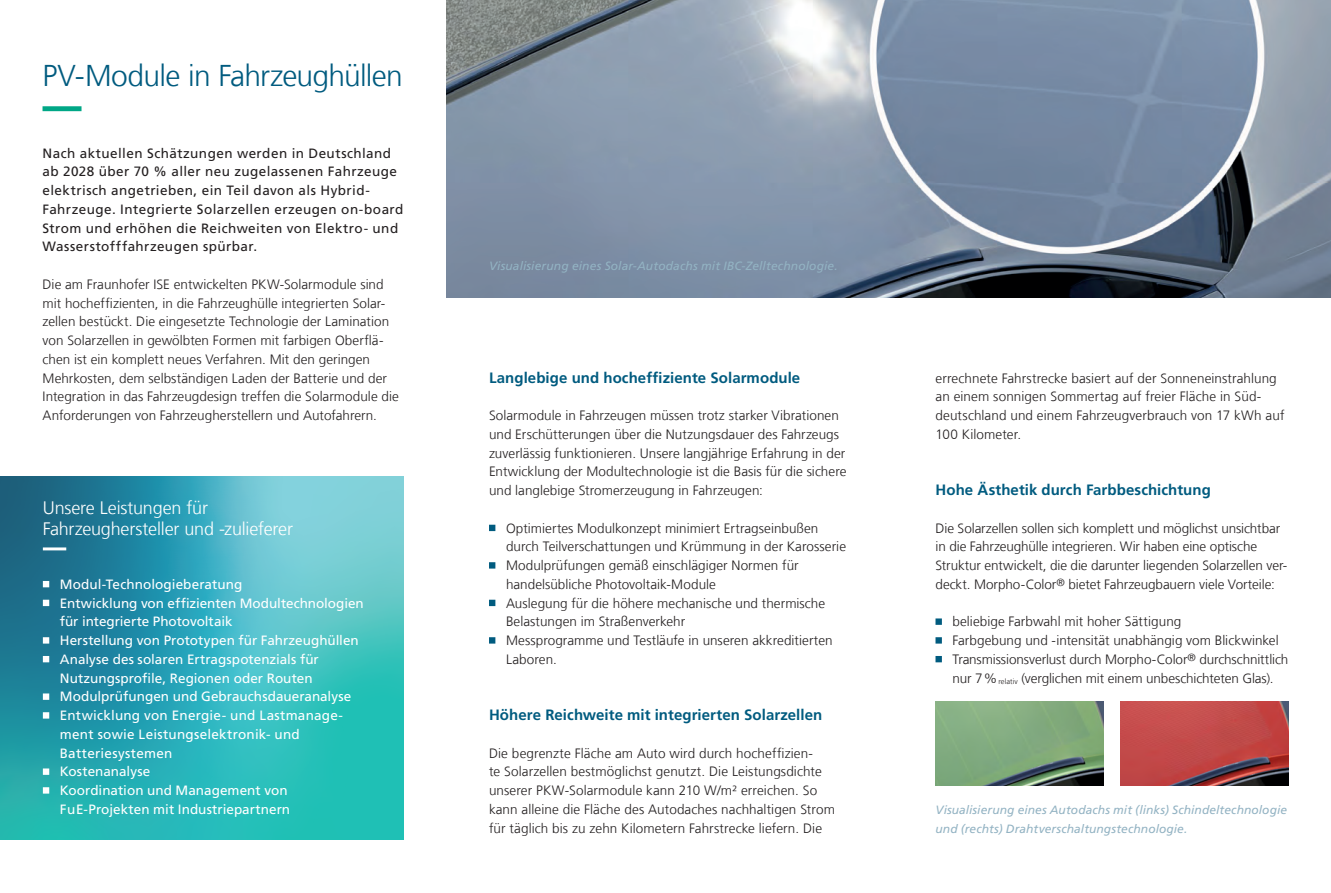
<style>
.page{position:relative;width:1331px;height:893px;background:#fff}
.page>*{position:absolute;margin:0;border:0;box-sizing:border-box;transform-origin:0 0}
.Ueberschrift_20_24_b{font:300 30px "Frutiger LT Com";letter-spacing:-.025em;color:#005b7f}
.Infokasten_gross_Ueb{font:300 18px/21.6px "Frutiger LT Com";letter-spacing:-.01em;color:#fff}
.Zwischenueberschrift{font:700 15px "Frutiger LT Com";letter-spacing:.005em;color:#005b7f}
.Fliesstext_9_12_5_sc{font:300 13.5px/18.8px "Frutiger LT Com";letter-spacing:.005em;color:#231f20}
.Aufzählung_schwarz_b{font:300 13.5px/18.8px "Frutiger LT Com";color:#231f20}
.Aufzaehlung_9_12_5_w{font:13.5px/18.8px "Frutiger LT Com";letter-spacing:.005em;color:#fff}
.Introtext_9_12_5_sch{font:13.5px/18.8px "Frutiger LT Com";letter-spacing:.03em;color:#231f20}
.Bildtext_Marginal_8{font:italic 12px/18.8px "Frutiger LT Com";letter-spacing:.01em;color:#93b3c3}
</style>
<div class="page">
<img style="left:446px;top:0;width:885px;height:298px">
<svg style="left:43px;top:106px;width:39px;height:5px"></svg>
<svg style="left:489px;top:525px;width:7px;height:6px"></svg>
<svg style="left:489px;top:562px;width:7px;height:7px"></svg>
<svg style="left:489px;top:600px;width:7px;height:6px"></svg>
<svg style="left:489px;top:637px;width:7px;height:7px"></svg>
<svg style="left:0;top:476px;width:404px;height:364px;background:#35a9b4"></svg>
<svg style="left:43px;top:547px;width:328px;height:3px"></svg>
<svg style="left:43px;top:581px;width:328px;height:6px;background:#47a8bb"></svg>
<svg style="left:43px;top:600px;width:328px;height:6px;background:#44a8ba"></svg>
<svg style="left:43px;top:637px;width:328px;height:7px;background:#3ba9b9"></svg>
<svg style="left:43px;top:656px;width:328px;height:6px;background:#37aab9"></svg>
<svg style="left:43px;top:693px;width:328px;height:7px;background:#2eadb7"></svg>
<svg style="left:43px;top:712px;width:328px;height:7px;background:#2cafb8"></svg>
<svg style="left:43px;top:768px;width:328px;height:7px;background:#2ab7b8"></svg>
<svg style="left:43px;top:787px;width:328px;height:7px;background:#28bab8"></svg>
<svg style="left:935px;top:618px;width:7px;height:7px"></svg>
<svg style="left:935px;top:637px;width:7px;height:7px"></svg>
<svg style="left:935px;top:656px;width:7px;height:6px"></svg>
<img style="left:935px;top:701px;width:168px;height:85px">
<img style="left:1120px;top:701px;width:168px;height:85px">
<p class="Ueberschrift_20_24_b" style="left:43px;top:58px;width:362px">PV-Module in Fahrzeughüllen</p>
<p class="Introtext_9_12_5_sch" style="left:43px;top:144px;width:362px">Nach aktuellen Schätzungen werden in Deutschland ab 2028 über 70 % aller neu zugelassenen Fahrzeuge elektrisch angetrieben, ein Teil davon als Hybrid-Fahrzeuge. Integrierte Solarzellen erzeugen on-board Strom und erhöhen die Reichweiten von Elektro- und Wasserstofffahrzeugen spürbar.</p>
<p class="Fliesstext_9_12_5_sc" style="left:43px;top:275px;width:358px">Die am Fraunhofer ISE entwickelten PKW-Solarmodule sind mit hocheffizienten, in die Fahrzeughülle integrierten Solar&shy;zellen bestückt. Die eingesetzte Technologie der Lamination von Solarzellen in gewölbten Formen mit farbigen Oberflä&shy;chen ist ein komplett neues Verfahren. Mit den geringen Mehrkosten, dem selbständigen Laden der Batterie und der Integration in das Fahrzeugdesign treffen die Solarmodule die Anforderungen von Fahrzeugherstellern und Autofahrern.</p>
<p class="Infokasten_gross_Ueb" style="left:43px;top:497px;width:252px">Unsere Leistungen für<br>Fahrzeughersteller und -zulieferer</p>
<p class="Aufzaehlung_9_12_5_w" style="left:60px;top:575px;width:184px">Modul-Technologieberatung</p>
<p class="Aufzaehlung_9_12_5_w" style="left:60px;top:594px;width:305px">Entwicklung von effizienten Modultechnologien für integrierte Photovoltaik</p>
<p class="Aufzaehlung_9_12_5_w" style="left:60px;top:631px;width:300px">Herstellung von Prototypen für Fahrzeughüllen</p>
<p class="Aufzaehlung_9_12_5_w" style="left:60px;top:650px;width:260px">Analyse des solaren Ertragspotenzials für<br>Nutzungsprofile, Regionen oder Routen</p>
<p class="Aufzaehlung_9_12_5_w" style="left:60px;top:687px;width:293px">Modulprüfungen und Gebrauchsdaueranalyse</p>
<p class="Aufzaehlung_9_12_5_w" style="left:60px;top:706px;width:284px">Entwicklung von Energie- und Lastmanage&shy;ment sowie Leistungselektronik- und<br>Batteriesystemen</p>
<p class="Aufzaehlung_9_12_5_w" style="left:60px;top:762px;width:92px">Kostenanalyse</p>
<p class="Aufzaehlung_9_12_5_w" style="left:60px;top:781px;width:232px">Koordination und Management von<br>FuE-Projekten mit Industriepartnern</p>
<p class="Bildtext_Marginal_8" style="left:489px;top:257px;width:350px">Visualisierung eines Solar-Autodachs mit IBC-Zelltechnologie.</p>
<p class="Zwischenueberschrift" style="left:489px;top:369px;width:313px">Langlebige und hocheffiziente Solarmodule</p>
<p class="Fliesstext_9_12_5_sc" style="left:489px;top:406px;width:359px">Solarmodule in Fahrzeugen müssen trotz starker Vibrationen und Erschütterungen über die Nutzungsdauer des Fahrzeugs zuverlässig funktionieren. Unsere langjährige Erfahrung in der Entwicklung der Modultechnologie ist die Basis für die sichere und langlebige Stromerzeugung in Fahrzeugen:</p>
<p class="Aufzählung_schwarz_b" style="left:506px;top:519px;width:342px">Optimiertes Modulkonzept minimiert Ertragseinbußen durch Teilverschattungen und Krümmung in der Karosserie</p>
<p class="Aufzählung_schwarz_b" style="left:506px;top:556px;width:294px">Modulprüfungen gemäß einschlägiger Normen für handelsübliche Photovoltaik-Module</p>
<p class="Aufzählung_schwarz_b" style="left:506px;top:594px;width:321px">Auslegung für die höhere mechanische und thermische<br>Belastungen im Straßenverkehr</p>
<p class="Aufzählung_schwarz_b" style="left:506px;top:631px;width:328px">Messprogramme und Testläufe in unseren akkreditierten<br>Laboren.</p>
<p class="Zwischenueberschrift" style="left:489px;top:706px;width:335px">Höhere Reichweite mit integrierten Solarzellen</p>
<p class="Fliesstext_9_12_5_sc" style="left:489px;top:744px;width:347px">Die begrenzte Fläche am Auto wird durch hocheffizien-<br>te Solarzellen bestmöglichst genutzt. Die Leistungsdichte unserer PKW-Solarmodule kann 210 W/m² erreichen. So kann alleine die Fläche des Autodaches nachhaltigen Strom für täglich bis zu zehn Kilometern Fahrstrecke liefern. Die</p>
<p class="Fliesstext_9_12_5_sc" style="left:935px;top:369px;width:350px">errechnete Fahrstrecke basiert auf der Sonneneinstrahlung an einem sonnigen Sommertag auf freier Fläche in Süd&shy;deutschland und einem Fahrzeugverbrauch von 17 kWh auf 100 Kilometer.</p>
<p class="Zwischenueberschrift" style="left:935px;top:481px;width:277px">Hohe Ästhetik durch Farbbeschichtung</p>
<p class="Fliesstext_9_12_5_sc" style="left:935px;top:519px;width:353px">Die Solarzellen sollen sich komplett und möglichst unsichtbar in die Fahrzeughülle integrieren. Wir haben eine optische Struktur entwickelt, die die darunter liegenden Solarzellen ver&shy;deckt. Morpho-Color<sup>®</sup> bietet Fahrzeugbauern viele Vorteile:</p>
<p class="Aufzählung_schwarz_b" style="left:952px;top:612px;width:230px">beliebige Farbwahl mit hoher Sättigung</p>
<p class="Aufzählung_schwarz_b" style="left:952px;top:631px;width:328px">Farbgebung und -intensität unabhängig vom Blickwinkel</p>
<p class="Aufzählung_schwarz_b" style="left:952px;top:650px;width:337px">Transmissionsverlust durch Morpho-Color<sup>®</sup> durchschnittlich nur 7%<sub>relativ</sub> (verglichen mit einem unbeschichteten Glas).</p>
<p class="Bildtext_Marginal_8" style="left:935px;top:800px;width:353px">Visualisierung eines Autodachs mit (links) Schindeltechnologie und (rechts) Drahtverschaltungstechnologie.</p>
</div>
